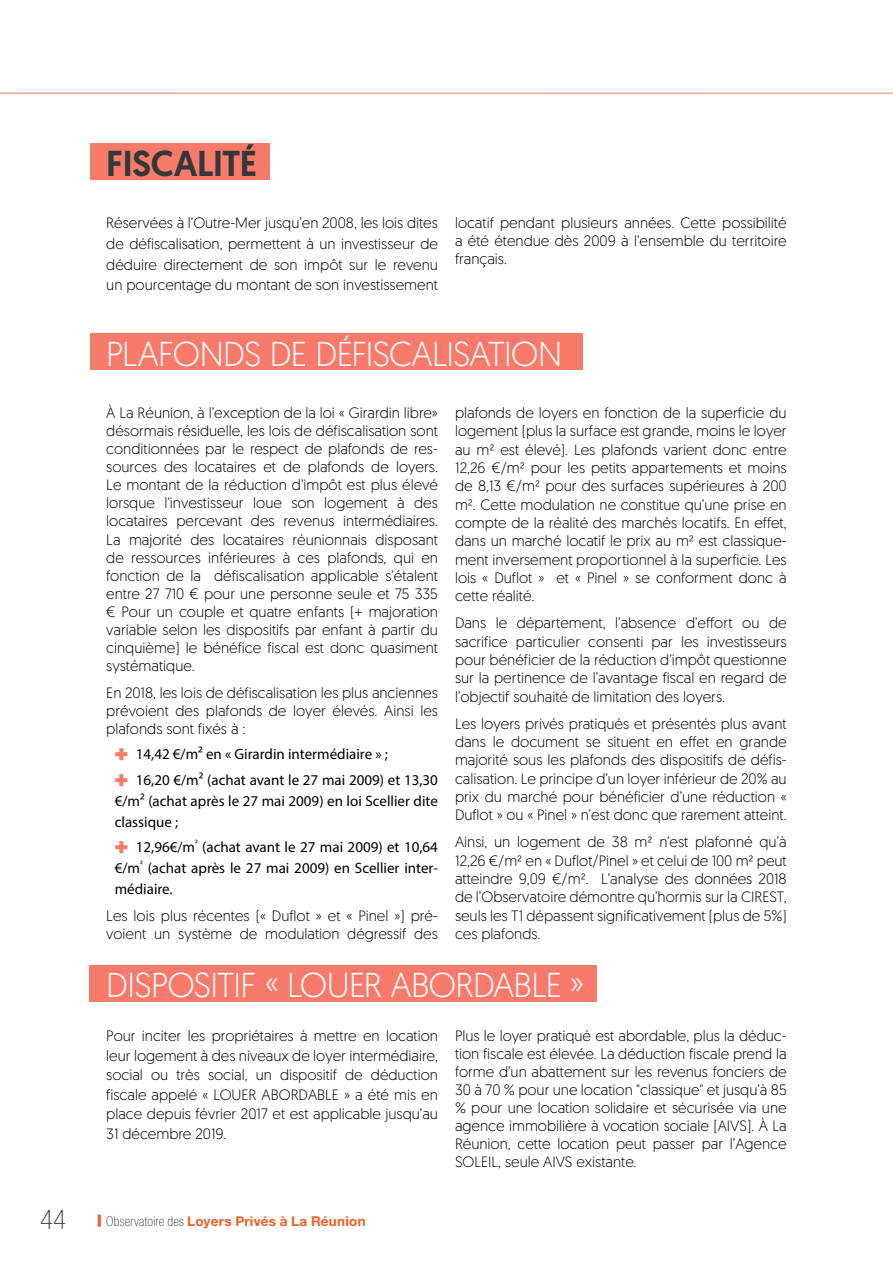
<style>
.page{position:relative;width:893px;height:1263px;background:#fff}
.page>*{position:absolute;margin:0;border:0;box-sizing:border-box;transform-origin:0 0}
.t1{font:500 36px "Geomanist";color:#353838}
.t2{font:300 34.5px "Geomanist";letter-spacing:-.025em;color:#fff}
.t3{font:100 condensed 27px "Helvetica Neue LT Std";color:#353838}
.t4{font:300 15px/18.3px "Geomanist";color:#000;text-align:justify}
.t5{font:15px/21.1px "Myriad Pro";color:#000}
.t6{font:700 13.5px "Helvetica Neue LT Std";letter-spacing:.015em;color:#f15d22}
.s1{font-weight:100;font-stretch:condensed;color:#353838}
</style>
<div class="page">
<svg style="left:0;top:92px;width:893px;height:242px"></svg>
<svg style="left:98px;top:1214px;width:3px;height:13px"></svg>
<div style="left:89px;top:965px;width:508px;height:37px;background:#f87a6b"></div>
<div style="left:90px;top:334px;width:493px;height:36px;background:#f87a6b"></div>
<div style="left:90px;top:144px;width:179px;height:36px;background:#f87a6b"></div>
<h1 class="t1" style="left:106px;top:139px;width:134px">FISCALITÉ</h1>
<p class="t4" style="left:106px;top:212px;width:333px;line-height:20.9px">Réservées à l’Outre-Mer jusqu’en 2008, les lois dites de défiscalisation, permettent à un investisseur de déduire directement de son impôt sur le revenu un pourcentage du montant de son investissement</p>
<p class="t4" style="left:455px;top:213px;width:333px">locatif pendant plusieurs années. Cette possibilité a été étendue dès 2009 à l’ensemble du territoire français.</p>
<h2 class="t2" style="left:106px;top:332px;width:37px">Plafond</h2>
<h2 class="t2" style="left:244px;top:332px;width:86px">s de défi</h2>
<h2 class="t2" style="left:373px;top:332px;width:33px">scali</h2>
<h2 class="t2" style="left:453px;top:332px;width:70px">sation</h2>
<p class="t4" style="left:106px;top:403px;width:333px">À La Réunion, à l’exception de la loi « Girardin libre» désormais résiduelle, les lois de défiscalisation sont conditionnées par le respect de plafonds de res&shy;sources des locataires et de plafonds de loyers.<br>Le montant de la réduction d’impôt est plus élevé lorsque l’investisseur loue son logement à des locataires percevant des revenus intermédiaires.<br>La majorité des locataires réunionnais disposant de ressources inférieures à ces plafonds, qui en fonction de la défiscalisation applicable s’étalent entre 27 710 € pour une personne seule et 75 335 € Pour un couple et quatre enfants (+ majoration variable selon les dispositifs par enfant à partir du cinquième) le bénéfice fiscal est donc quasiment systématique.</p>
<p class="t4" style="left:106px;top:683px;width:333px">En 2018, les lois de défiscalisation les plus anciennes prévoient des plafonds de loyer élevés. Ainsi les plafonds sont fixés à :</p>
<p class="t5" style="left:136px;top:741px;width:304px;line-height:25.3px">14,42 €/m² en « Girardin intermédiaire » ;<br>16,20 €/m² (achat avant le 27 mai 2009) et 13,30</p>
<p class="t5" style="left:115px;top:790px;width:325px">€/m² (achat après le 27 mai 2009) en loi Scellier dite classique ;</p>
<p class="t5" style="left:115px;top:836px;width:325px;text-align:justify;text-indent:21px">12,96€/m<sup>²</sup> (achat avant le 27 mai 2009) et 10,64 €/m<sup>²</sup> (achat après le 27 mai 2009) en Scellier inter&shy;médiaire.</p>
<p class="t4" style="left:106px;top:906px;width:333px">Les lois plus récentes (« Duflot » et « Pinel ») pré&shy;voient un système de modulation dégressif des</p>
<p class="t4" style="left:455px;top:403px;width:333px">plafonds de loyers en fonction de la superficie du logement (plus la surface est grande, moins le loyer au m² est élevé). Les plafonds varient donc entre 12,26 €/m² pour les petits appartements et moins de 8,13 €/m² pour des surfaces supérieures à 200 m². Cette modulation ne constitue qu’une prise en compte de la réalité des marchés locatifs. En effet, dans un marché locatif le prix au m² est classique&shy;ment inversement proportionnel à la superficie. Les lois « Duflot » et « Pinel » se conforment donc à cette réalité.</p>
<p class="t4" style="left:455px;top:613px;width:333px">Dans le département, l’absence d’effort ou de sacrifice particulier consenti par les investisseurs pour bénéficier de la réduction d’impôt questionne sur la pertinence de l’avantage fiscal en regard de l’objectif souhaité de limitation des loyers.</p>
<p class="t4" style="left:455px;top:714px;width:333px">Les loyers privés pratiqués et présentés plus avant dans le document se situent en effet en grande majorité sous les plafonds des dispositifs de défis&shy;calisation. Le principe d’un loyer inférieur de 20% au prix du marché pour bénéficier d’une réduction « Duflot » ou « Pinel » n’est donc que rarement atteint.</p>
<p class="t4" style="left:455px;top:832px;width:333px">Ainsi, un logement de 38 m² n’est plafonné qu’à 12,26 €/m² en « Duflot/Pinel » et celui de 100 m² peut atteindre 9,09 €/m². L’analyse des données 2018 de l’Observatoire démontre qu’hormis sur la CIREST, seuls les T1 dépassent significativement (plus de 5%) ces plafonds.</p>
<h2 class="t2" style="left:106px;top:963px;width:215px">Dispositif « Louer</h2>
<h2 class="t2" style="left:390px;top:963px;width:40px">Abordable</h2>
<h2 class="t2" style="left:570px;top:963px;width:15px">»</h2>
<p class="t4" style="left:106px;top:1025px;width:333px;line-height:19.6px">Pour inciter les propriétaires à mettre en location leur logement à des niveaux de loyer intermédiaire, social ou très social, un dispositif de déduction fiscale appelé « LOUER ABORDABLE » a été mis en place depuis février 2017 et est applicable jusqu’au 31 décembre 2019.</p>
<p class="t4" style="left:455px;top:1026px;width:333px">Plus le loyer pratiqué est abordable, plus la déduc&shy;tion fiscale est élevée. La déduction fiscale prend la forme d’un abattement sur les revenus fonciers de 30 à 70 % pour une location "classique" et jusqu’à 85 % pour une location solidaire et sécurisée via une agence immobilière à vocation sociale [AIVS]. à La Réunion, cette location peut passer par l’Agence SOLEIL, seule AIVS existante.</p>
<h3 class="t3" style="left:40px;top:1204px;width:28px">44</h3>
<p class="t6" style="left:106px;top:1212px;width:261px"><span class="s1">Observatoire des</span> Loyers Privés à La Réunion</p>
</div>
